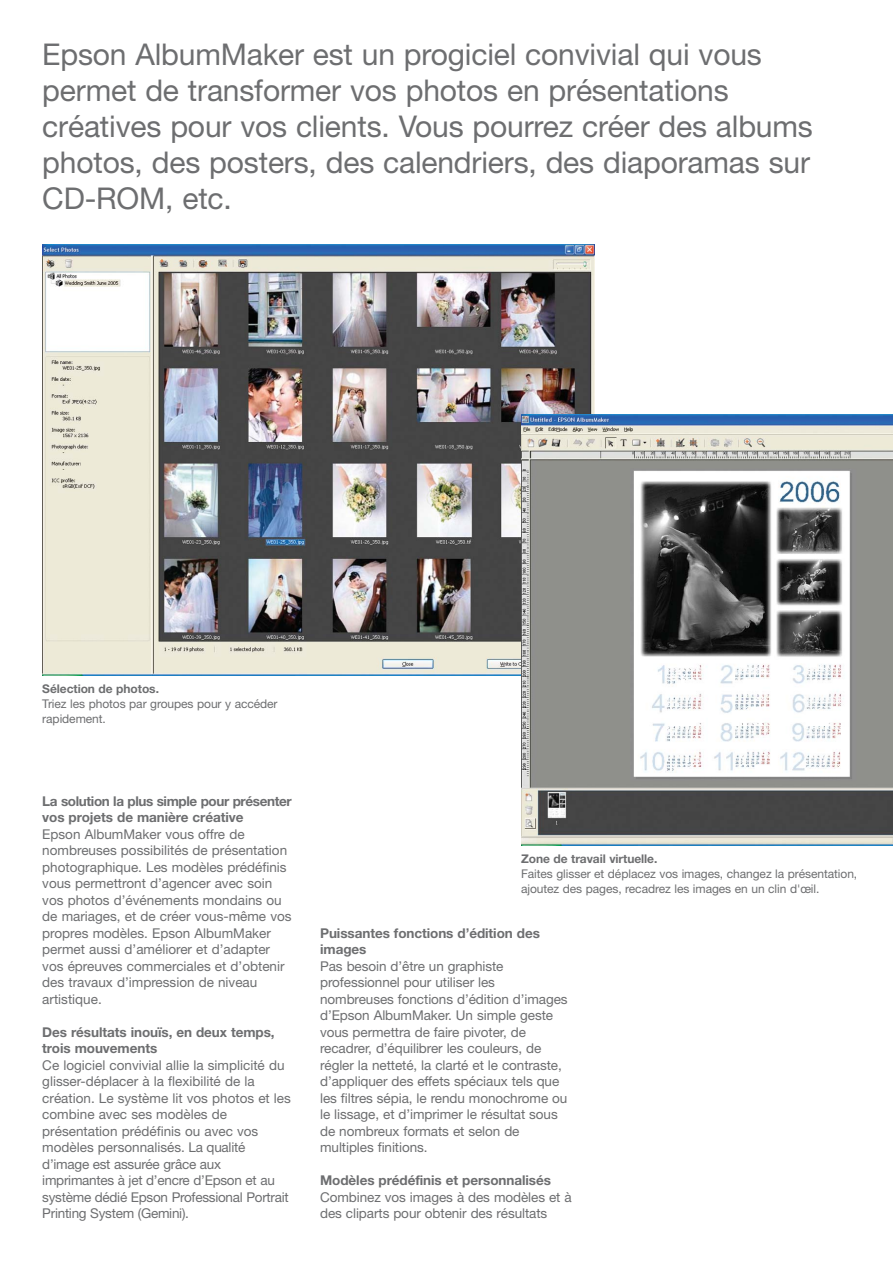
<style>
.page{position:relative;width:893px;height:1263px;background:#fff}
.page>*{position:absolute;margin:0;border:0;box-sizing:border-box;transform-origin:0 0}
.t1{font:30px/36px "Helvetica Neue";letter-spacing:-.005em;color:#6d6e70}
.t2{font:13.5px/16.5px "Helvetica Neue";letter-spacing:-.005em;color:#6d6e70}
.t3{font:700 13.5px/16.5px "Helvetica Neue";letter-spacing:-.005em;color:#6d6e70}
.t4{font:700 13.5px/16.5px "Helvetica Neue";letter-spacing:-.03em;color:#6d6e70}
.t5{font:12px/15px "Helvetica Neue";letter-spacing:-.005em;color:#6d6e70}
.t6{font:700 12px "Helvetica Neue";letter-spacing:-.005em;color:#6d6e70}
</style>
<div class="page">
<img style="left:42px;top:244px;width:553px;height:431px">
<img style="left:521px;top:414px;width:372px;height:431px">
<h1 class="t1" style="left:42px;top:39px;width:772px">Epson AlbumMaker est un progiciel convivial qui vous permet de transformer vos photos en présentations créatives pour vos clients. Vous pourrez créer des albums photos, des posters, des calendriers, des diaporamas sur CD-ROM, etc.</h1>
<p class="t6" style="left:42px;top:684px;width:118px">Sélection de photos.</p>
<p class="t5" style="left:42px;top:697px;width:237px">Triez les photos par groupes pour y accéder rapidement.</p>
<p class="t4" style="left:42px;top:794px;width:251px">La solution la plus simple pour présenter vos projets de manière créative</p>
<p class="t2" style="left:42px;top:827px;width:251px">Epson AlbumMaker vous offre de nombreuses possibilités de présentation photographique. Les modèles prédéfinis vous permettront d’agencer avec soin vos photos d’événements mondains ou de mariages, et de créer vous-même vos propres modèles. Epson AlbumMaker permet aussi d’améliorer et d’adapter vos épreuves commerciales et d’obtenir des travaux d’impression de niveau artistique.</p>
<p class="t3" style="left:42px;top:1025px;width:234px">Des résultats inouïs, en deux temps, trois mouvements</p>
<p class="t2" style="left:42px;top:1058px;width:250px">Ce logiciel convivial allie la simplicité du glisser-déplacer à la flexibilité de la création. Le système lit vos photos et les combine avec ses modèles de présentation prédéfinis ou avec vos modèles personnalisés. La qualité d’image est assurée grâce aux imprimantes à jet d’encre d’Epson et au système dédié Epson Professional Portrait Printing System (Gemini).</p>
<p class="t6" style="left:521px;top:854px;width:138px">Zone de travail virtuelle.</p>
<p class="t5" style="left:521px;top:867px;width:338px">Faites glisser et déplacez vos images, changez la présentation, ajoutez des pages, recadrez les images en un clin d'œil.</p>
<p class="t3" style="left:320px;top:926px;width:221px">Puissantes fonctions d’édition des images</p>
<p class="t2" style="left:320px;top:959px;width:249px">Pas besoin d’être un graphiste professionnel pour utiliser les nombreuses fonctions d’édition d’images d’Epson AlbumMaker. Un simple geste vous permettra de faire pivoter, de recadrer, d’équilibrer les couleurs, de régler la netteté, la clarté et le contraste, d’appliquer des effets spéciaux tels que les filtres sépia, le rendu monochrome ou le lissage, et d’imprimer le résultat sous de nombreux formats et selon de multiples finitions.</p>
<p class="t3" style="left:320px;top:1173px;width:232px">Modèles prédéfinis et personnalisés</p>
<p class="t2" style="left:320px;top:1190px;width:253px">Combinez vos images à des modèles et à des cliparts pour obtenir des résultats</p>
</div>
